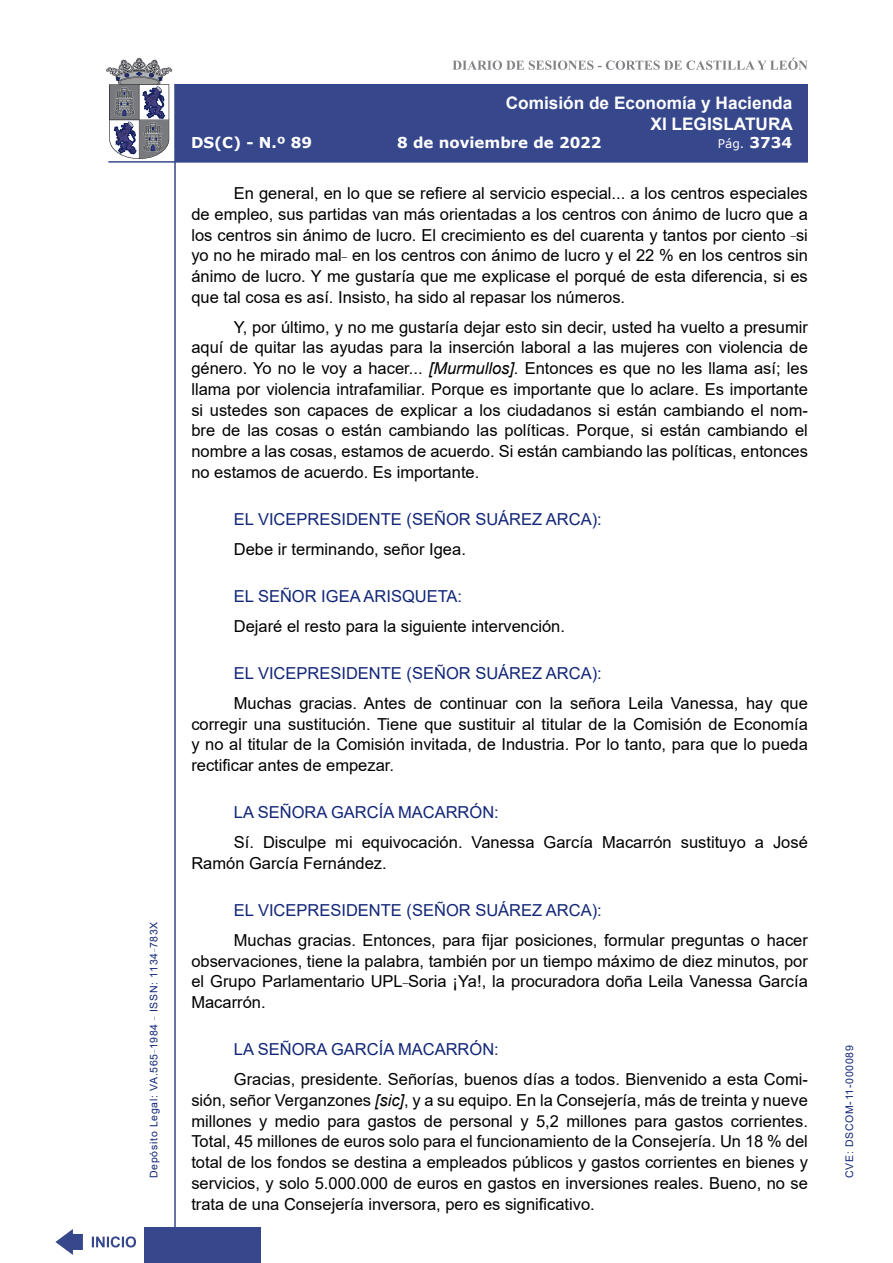
<style>
.page{position:relative;width:893px;height:1263px;background:#fff}
.page>*{position:absolute;margin:0;border:0;box-sizing:border-box;transform-origin:0 0}
.t1{font:700 17.25px/20.7px "Arial";color:#fff;text-align:right}
.t2{font:16.5px/20.7px "Arial";color:#000;text-align:justify}
.Orador{font:16.5px "Arial";color:#122678}
.t3{font:700 15px "Verdana";color:#fff}
.t4{font:12px "Verdana";color:#fff}
.t5{font:10.5px "Arial";letter-spacing:.065em;color:#122678}
.s1{font-weight:700;font-size:15px}
.s2{font-style:italic}
</style>
<div class="page">
<svg style="left:452px;top:58px;width:356px;height:12px"></svg>
<hr style="left:174px;top:84px;width:2px;height:1179px;background:#36478c">
<div style="left:144px;top:1227px;width:117px;height:36px;background:#36478c"></div>
<div style="left:175px;top:84px;width:633px;height:78px;background:#36478c"></div>
<hr style="left:108px;top:161px;width:700px;height:2px;background:#36478c">
<svg style="left:92px;top:1236px;width:44px;height:11px"></svg>
<svg style="left:55px;top:1229px;width:28px;height:26px"></svg>
<svg style="left:106px;top:58px;width:66px;height:101px"></svg>
<p class="t5" style="left:146px;top:1178px;width:258px;rotate:-90deg">Depósito Legal: VA.565<sup>_</sup>1984 <sup>_</sup> ISSN: 1134<sup>_</sup>783X</p>
<p class="t1" style="left:506px;top:93px;width:289px">Comisión de Economía y Hacienda<br>XI LEGISLATURA</p>
<p class="t3" style="left:191px;top:132px;width:123px">DS(C) - N.º 89</p>
<p class="t3" style="left:397px;top:132px;width:206px">8 de noviembre de 2022</p>
<p class="t4" style="left:718px;top:135px;width:76px">Pág. <span class="s1">3734</span></p>
<p class="t2" style="left:191px;top:183px;width:618px;text-indent:43px">En general, en lo que se refiere al servicio especial... a los centros especiales de empleo, sus partidas van más orientadas a los centros con ánimo de lucro que a los centros sin ánimo de lucro. El crecimiento es del cuarenta y tantos por ciento <sup>_</sup>si yo no he mirado mal<sup>_</sup> en los centros con ánimo de lucro y el 22 % en los centros sin ánimo de lucro. Y me gustaría que me explicase el porqué de esta diferencia, si es que tal cosa es así. Insisto, ha sido al repasar los números.</p>
<p class="t2" style="left:191px;top:316px;width:618px;text-indent:43px">Y, por último, y no me gustaría dejar esto sin decir, usted ha vuelto a presumir aquí de quitar las ayudas para la inserción laboral a las mujeres con violencia de género. Yo no le voy a hacer... <span class="s2">[Murmullos].</span> Entonces es que no les llama así; les llama por violencia intrafamiliar. Porque es importante que lo aclare. Es importante si ustedes son capaces de explicar a los ciudadanos si están cambiando el nom&shy;bre de las cosas o están cambiando las políticas. Porque, si están cambiando el nombre a las cosas, estamos de acuerdo. Si están cambiando las políticas, entonces no estamos de acuerdo. Es importante.</p>
<p class="Orador" style="left:234px;top:507px;width:369px">EL VICEPRESIDENTE (SEÑOR SUÁREZ ARCA):</p>
<p class="t2" style="left:234px;top:538px;width:234px">Debe ir terminando, señor Igea.</p>
<p class="Orador" style="left:234px;top:585px;width:230px">EL SEÑOR IGEA ARISQUETA:</p>
<p class="t2" style="left:234px;top:616px;width:333px">Dejaré el resto para la siguiente intervención.</p>
<p class="Orador" style="left:234px;top:662px;width:369px">EL VICEPRESIDENTE (SEÑOR SUÁREZ ARCA):</p>
<p class="t2" style="left:191px;top:693px;width:618px;text-indent:43px">Muchas gracias. Antes de continuar con la señora Leila Vanessa, hay que corregir una sustitución. Tiene que sustituir al titular de la Comisión de Economía y no al titular de la Comisión invitada, de Industria. Por lo tanto, para que lo pueda rectificar antes de empezar.</p>
<p class="Orador" style="left:234px;top:801px;width:266px">LA SEÑORA GARCÍA MACARRÓN:</p>
<p class="t2" style="left:191px;top:832px;width:618px;text-indent:43px">Sí. Disculpe mi equivocación. Vanessa García Macarrón sustituyo a José<br>Ramón García Fernández.</p>
<p class="Orador" style="left:234px;top:899px;width:369px">EL VICEPRESIDENTE (SEÑOR SUÁREZ ARCA):</p>
<p class="t2" style="left:191px;top:930px;width:618px;text-indent:43px">Muchas gracias. Entonces, para fijar posiciones, formular preguntas o hacer observaciones, tiene la palabra, también por un tiempo máximo de diez minutos, por el Grupo Parlamentario UPL<sup>_</sup>Soria ¡Ya!, la procuradora doña Leila Vanessa García Macarrón.</p>
<p class="Orador" style="left:234px;top:1038px;width:266px">LA SEÑORA GARCÍA MACARRÓN:</p>
<p class="t2" style="left:191px;top:1069px;width:618px;text-indent:43px">Gracias, presidente. Señorías, buenos días a todos. Bienvenido a esta Comi&shy;sión, señor Verganzones <span class="s2">[sic]</span>, y a su equipo. En la Consejería, más de treinta y nueve millones y medio para gastos de personal y 5,2 millones para gastos corrientes.<br>Total, 45 millones de euros solo para el funcionamiento de la Consejería. Un 18 % del total de los fondos se destina a empleados públicos y gastos corrientes en bienes y servicios, y solo 5.000.000 de euros en gastos en inversiones reales. Bueno, no se trata de una Consejería inversora, pero es significativo.</p>
<p class="t5" style="left:842px;top:1178px;width:134px;rotate:-90deg">CVE: DSCOM-11-000089</p>
</div>
